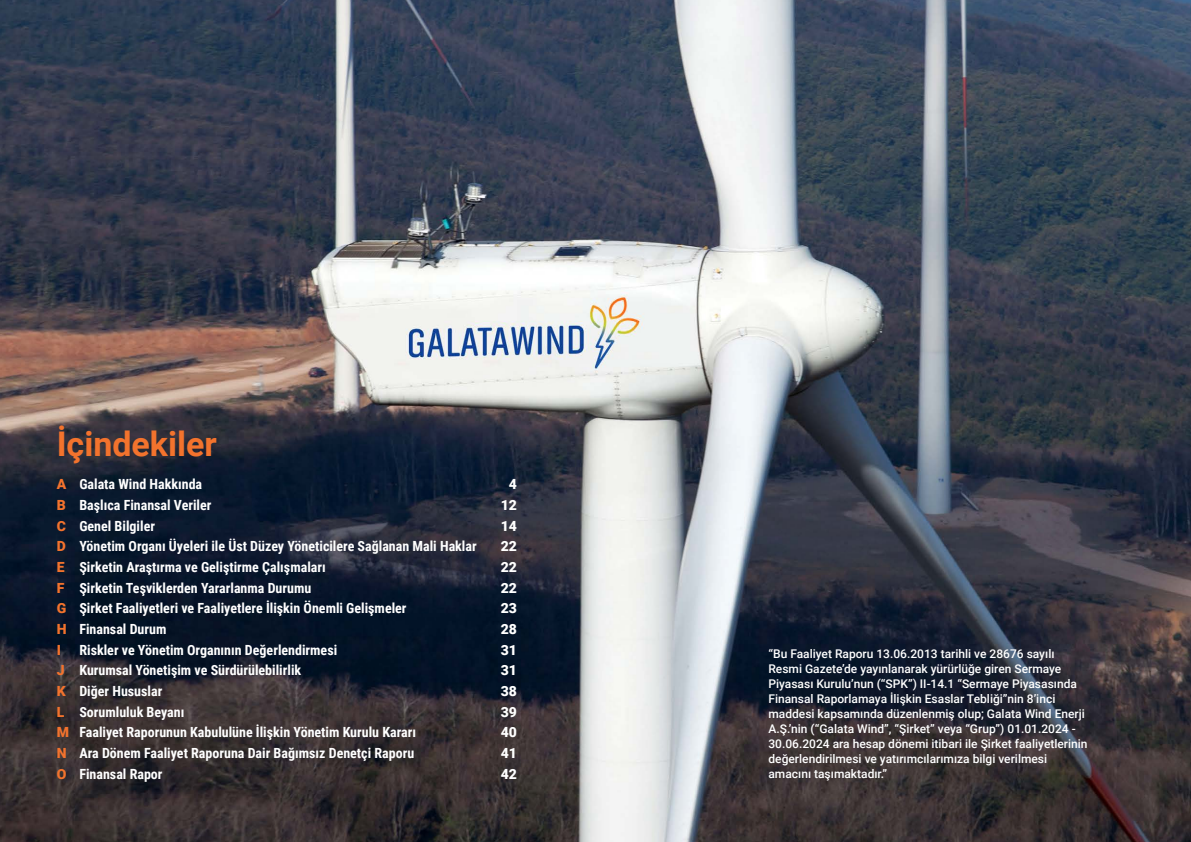
<style>
.page{position:relative;width:1191px;height:842px;background:#fff}
.page>*{position:absolute;margin:0;border:0;box-sizing:border-box;transform-origin:0 0}
.t1{font:700 34px "Roboto";color:#f3732d}
.t2{font:700 14px "Roboto Condensed";color:#fff}
.t3{font:900 14px "Roboto";color:#fff}
.t4{font:900 14px "Roboto";color:#f3732d}
.t5{font:500 12px/15px "Roboto";color:#fff}
.s1{font-family:"Roboto";font-weight:900;color:#f3732d}
</style>
<div class="page">
<img style="left:0;top:0;width:1191px;height:842px">
<h1 class="t1" style="left:57px;top:420px;width:162px">İçindekiler</h1>
<p class="t2" style="left:57px;top:474px;width:147px"><span class="s1">A</span> Galata Wind Hakkında</p>
<p class="t3" style="left:509px;top:474px;width:10px">4</p>
<p class="t2" style="left:57px;top:495px;width:156px"><span class="s1">B</span> Başlıca Finansal Veriler</p>
<p class="t3" style="left:500px;top:495px;width:18px">12</p>
<p class="t2" style="left:57px;top:516px;width:100px"><span class="s1">C</span> Genel Bilgiler</p>
<p class="t3" style="left:500px;top:516px;width:18px">14</p>
<p class="t2" style="left:57px;top:536px;width:421px"><span class="s1">D</span> Yönetim Organı Üyeleri ile Üst Düzey Yöneticilere Sağlanan Mali Haklar</p>
<p class="t3" style="left:500px;top:536px;width:18px">22</p>
<p class="t2" style="left:57px;top:557px;width:270px"><span class="s1">E</span> Şirketin Araştırma ve Geliştirme Çalışmaları</p>
<p class="t3" style="left:500px;top:557px;width:18px">22</p>
<p class="t2" style="left:57px;top:578px;width:256px"><span class="s1">F</span> Şirketin Teşviklerden Yararlanma Durumu</p>
<p class="t3" style="left:500px;top:578px;width:18px">22</p>
<p class="t2" style="left:57px;top:598px;width:351px"><span class="s1">G</span> Şirket Faaliyetleri ve Faaliyetlere İlişkin Önemli Gelişmeler</p>
<p class="t3" style="left:500px;top:598px;width:18px">23</p>
<p class="t2" style="left:57px;top:619px;width:111px"><span class="s1">H</span> Finansal Durum</p>
<p class="t3" style="left:500px;top:619px;width:18px">28</p>
<p class="t4" style="left:57px;top:640px;width:6px">I</p>
<p class="t2" style="left:79px;top:640px;width:259px">Riskler ve Yönetim Organının Değerlendirmesi</p>
<p class="t3" style="left:500px;top:640px;width:18px">31</p>
<p class="t2" style="left:57px;top:660px;width:246px"><span class="s1">J</span> Kurumsal Yönetişim ve Sürdürülebilirlik</p>
<p class="t3" style="left:500px;top:660px;width:18px">31</p>
<p class="t2" style="left:57px;top:681px;width:107px"><span class="s1">K</span> Diğer Hususlar</p>
<p class="t3" style="left:500px;top:681px;width:18px">38</p>
<p class="t2" style="left:57px;top:702px;width:129px"><span class="s1">L</span> Sorumluluk Beyanı</p>
<p class="t3" style="left:500px;top:702px;width:18px">39</p>
<p class="t2" style="left:57px;top:722px;width:361px"><span class="s1">M</span> Faaliyet Raporunun Kabululüne İlişkin Yönetim Kurulu Kararı</p>
<p class="t3" style="left:500px;top:722px;width:18px">40</p>
<p class="t2" style="left:57px;top:743px;width:359px"><span class="s1">N</span> Ara Dönem Faaliyet Raporuna Dair Bağımsız Denetçi Raporu</p>
<p class="t3" style="left:500px;top:743px;width:18px">41</p>
<p class="t2" style="left:57px;top:764px;width:107px"><span class="s1">O</span> Finansal Rapor</p>
<p class="t3" style="left:500px;top:764px;width:18px">42</p>
<p class="t5" style="left:768px;top:646px;width:321px">“Bu Faaliyet Raporu 13.06.2013 tarihli ve 28676 sayılı Resmi Gazete’de yayınlanarak yürürlüğe giren Sermaye Piyasası Kurulu’nun (“SPK”) II‐14.1 “Sermaye Piyasasında Finansal Raporlamaya İlişkin Esaslar Tebliği”nin 8’inci maddesi kapsamında düzenlenmiş olup; Galata Wind Enerji A.Ş.’nin (“Galata Wind”, “Şirket” veya “Grup”) 01.01.2024 ‐ 30.06.2024 ara hesap dönemi itibari ile Şirket faaliyetlerinin değerlendirilmesi ve yatırımcılarımıza bilgi verilmesi amacını taşımaktadır.”</p>
</div>
